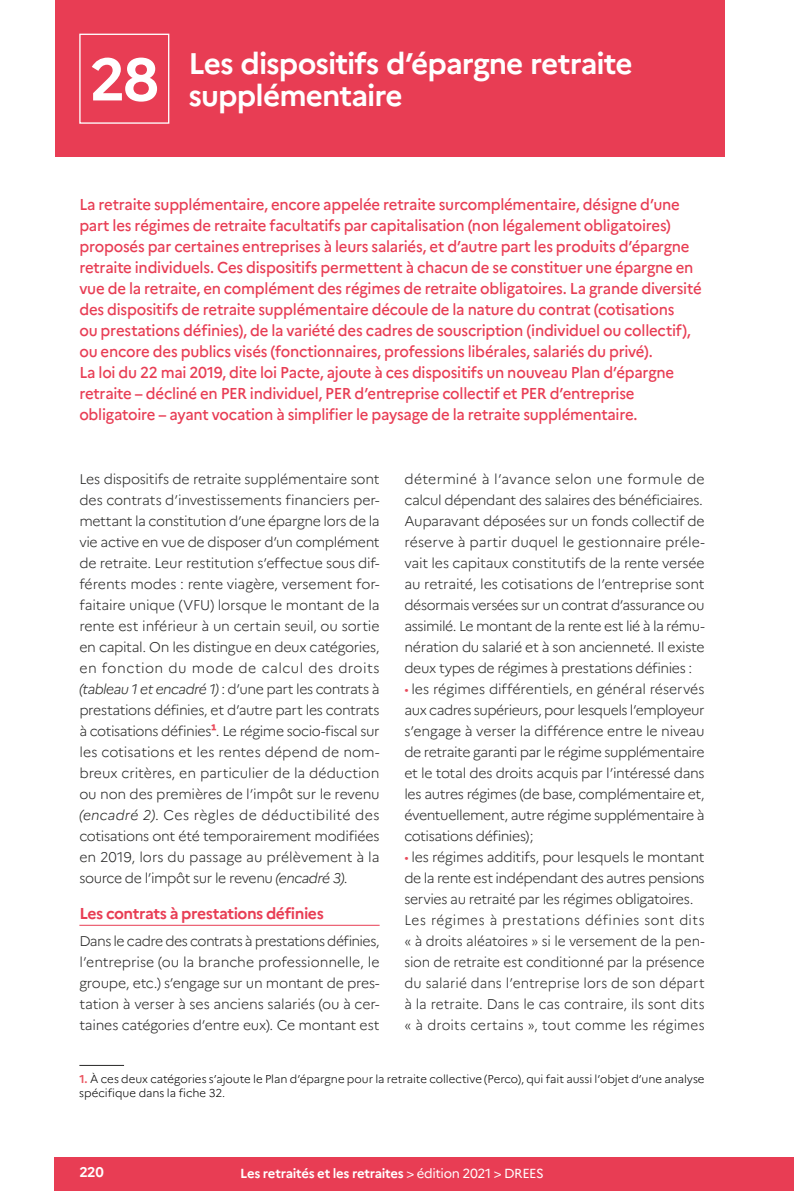
<style>
.page{position:relative;width:794px;height:1191px;background:#fff}
.page>*{position:absolute;margin:0;border:0;box-sizing:border-box;transform-origin:0 0}
.t1{font:700 29.75px/32.4px "Marianne";letter-spacing:-.03em;color:#fff}
.t2{font:500 15.75px/21px "Marianne";letter-spacing:-.015em;color:#e83d54;scale:.95 1}
.t3{font:700 15.75px "Marianne";letter-spacing:-.03em;color:#e83d54}
.t4{font:300 14px/21px "Marianne";letter-spacing:-.015em;color:#272726;text-align:justify}
.t5{font:700 14px "Marianne";color:#fff}
.t6{font:700 13.12px "Marianne";letter-spacing:-.025em;color:#fff}
.t7{font:300 11.38px/13.7px "Marianne";letter-spacing:-.005em;color:#000}
.s1{font-style:italic}
.s2{font-weight:800;color:#e94a5b}
.s3{color:#e94a5b}
.s4{font-weight:700;color:#eb5762}
.s5{font-weight:400}
</style>
<div class="page">
<div style="left:55px;top:1157px;width:739px;height:34px;background:#e83d54"></div>
<div style="left:55px;top:0;width:669px;height:156px;background:#e83d54"></div>
<hr style="left:79px;top:1065px;width:45px;height:1px;background:#272726">
<div style="left:79px;top:34px;width:90px;height:90px;border:1px solid #fff"></div>
<hr style="left:79px;top:925px;width:300px;height:1px;background:#e83d54">
<h1 class="t1" style="left:90px;top:47px;width:544px;text-indent:99px">Les dispositifs d’épargne retraite<br><sup>28</sup> supplémentaire</h1>
<p class="t2" style="left:79px;top:194px;width:656px">La retraite supplémentaire, encore appelée retraite surcomplémentaire, désigne d’une part les régimes de retraite facultatifs par capitalisation (non légalement obligatoires) proposés par certaines entreprises à leurs salariés, et d’autre part les produits d’épargne retraite individuels. Ces dispositifs permettent à chacun de se constituer une épargne en vue de la retraite, en complément des régimes de retraite obligatoires. La grande diversité des dispositifs de retraite supplémentaire découle de la nature du contrat (cotisations<br>ou prestations définies), de la variété des cadres de souscription (individuel ou collectif), ou encore des publics visés (fonctionnaires, professions libérales, salariés du privé).<br>La loi du 22 mai 2019, dite loi Pacte, ajoute à ces dispositifs un nouveau Plan d’épargne retraite – décliné en PER individuel, PER d’entreprise collectif et PER d’entreprise obligatoire – ayant vocation à simplifier le paysage de la retraite supplémentaire.</p>
<p class="t4" style="left:79px;top:468px;width:302px">Les dispositifs de retraite supplémentaire sont des contrats d’investissements financiers per&shy;mettant la constitution d’une épargne lors de la vie active en vue de disposer d’un complément de retraite. Leur restitution s’effectue sous dif&shy;férents modes : rente viagère, versement for&shy;faitaire unique (VFU) lorsque le montant de la rente est inférieur à un certain seuil, ou sortie en capital. On les distingue en deux catégories, en fonction du mode de calcul des droits <span class="s1">(tableau 1 et encadré 1)</span> : d’une part les contrats à prestations définies, et d’autre part les contrats à cotisations définies<span class="s2">1</span>. Le régime socio-fiscal sur les cotisations et les rentes dépend de nom&shy;breux critères, en particulier de la déduction ou non des premières de l’impôt sur le revenu <span class="s1">(encadré 2)</span>. Ces règles de déductibilité des cotisations ont été temporairement modifiées en 2019, lors du passage au prélèvement à la source de l’impôt sur le revenu <span class="s1">(encadré 3)</span>.</p>
<p class="t3" style="left:79px;top:904px;width:246px">Les contrats à prestations définies</p>
<p class="t4" style="left:79px;top:930px;width:302px">Dans le cadre des contrats à prestations définies, l’entreprise (ou la branche professionnelle, le groupe, etc.) s’engage sur un montant de pres&shy;tation à verser à ses anciens salariés (ou à cer&shy;taines catégories d’entre eux). Ce montant est</p>
<p class="t4" style="left:404px;top:468px;width:302px">déterminé à l’avance selon une formule de calcul dépendant des salaires des bénéficiaires.<br>Auparavant déposées sur un fonds collectif de réserve à partir duquel le gestionnaire préle&shy;vait les capitaux constitutifs de la rente versée au retraité, les cotisations de l’entreprise sont désormais versées sur un contrat d’assurance ou assimilé. Le montant de la rente est lié à la rému&shy;nération du salarié et à son ancienneté. Il existe deux types de régimes à prestations définies :</p>
<p class="t4" style="left:404px;top:678px;width:302px"><span class="s3">•</span> les régimes différentiels, en général réservés aux cadres supérieurs, pour lesquels l’employeur s’engage à verser la différence entre le niveau de retraite garanti par le régime supplémentaire et le total des droits acquis par l’intéressé dans les autres régimes (de base, complémentaire et, éventuellement, autre régime supplémentaire à cotisations définies);</p>
<p class="t4" style="left:404px;top:846px;width:302px;text-align:left"><span class="s3">•</span> les régimes additifs, pour lesquels le montant de la rente est indépendant des autres pensions servies au retraité par les régimes obligatoires.<br>Les régimes à prestations définies sont dits « à droits aléatoires » si le versement de la pen&shy;sion de retraite est conditionné par la présence du salarié dans l’entreprise lors de son départ à la retraite. Dans le cas contraire, ils sont dits « à droits certains », tout comme les régimes</p>
<p class="t7" style="left:79px;top:1072px;width:627px"><span class="s4">1.</span> À ces deux catégories s’ajoute le Plan d’épargne pour la retraite collective (Perco), qui fait aussi l’objet d’une analyse spécifique dans la fiche 32.</p>
<p class="t5" style="left:79px;top:1163px;width:26px">220</p>
<p class="t6" style="left:240px;top:1165px;width:305px">Les retraités et les retraites <span class="s5">&gt; édition 2021 &gt; DREES</span></p>
</div>
